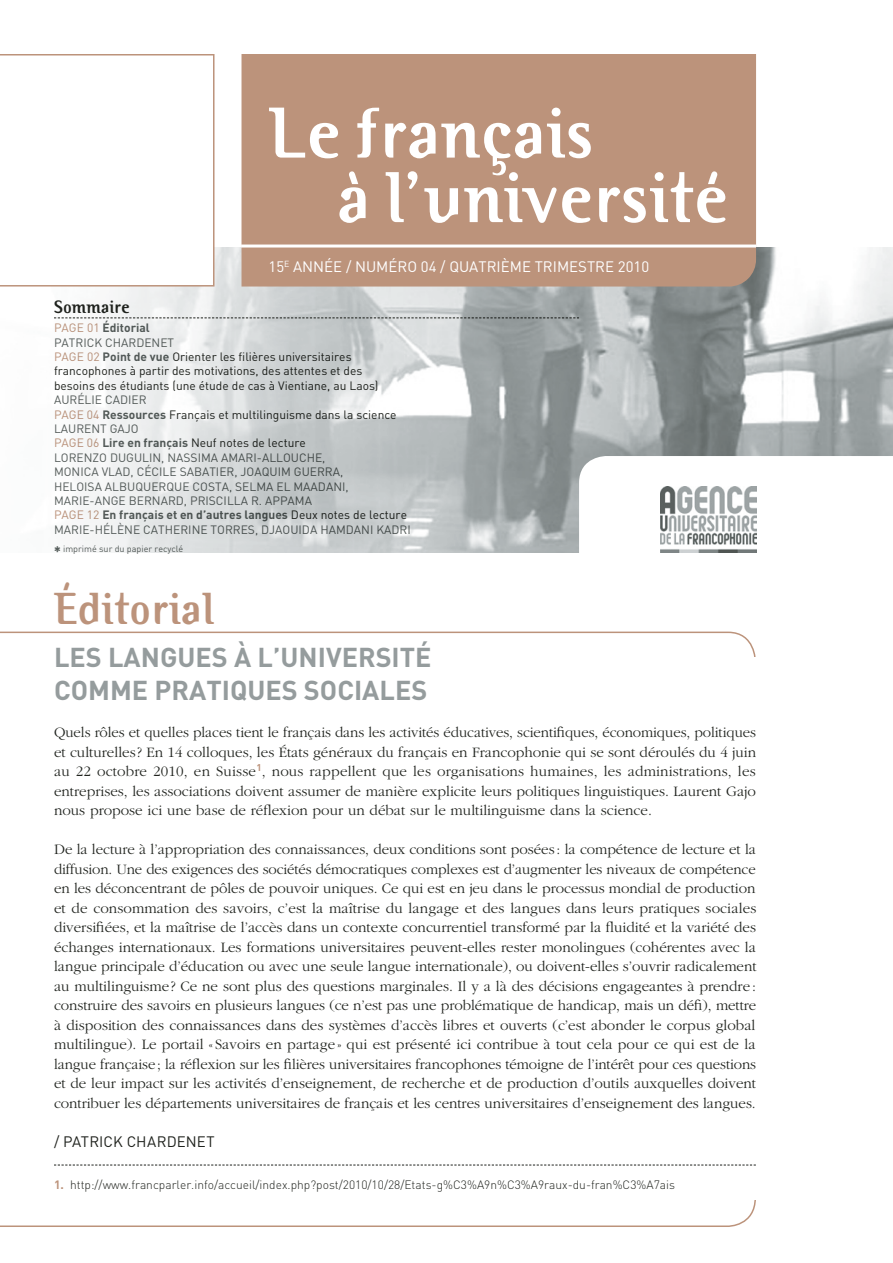
<style>
.page{position:relative;width:893px;height:1263px;background:#fff}
.page>*{position:absolute;margin:0;border:0;box-sizing:border-box;transform-origin:0 0}
.t1{font:700 72px/64.5px "Binary ITC";color:#fff}
.t2{font:700 45px "Binary ITC";color:#bc937b}
.t3{font:700 27px/32.4px "DIN";color:#959c9d}
.t4{font:700 18px "Binary ITC";color:#20231e}
.t5{font:300 15px/19.5px "Garamond";color:#20231e;text-align:justify}
.t6{font:15px "DIN";color:#fff}
.t7{font:15px "DIN";letter-spacing:.005em;color:#20231e}
.t8{font:12px/14.4px "DIN";color:#575e5c}
.t9{font:12px/14.4px "DIN";color:#20231e}
.t10{font:300 12px "DIN";color:#20231e}
.t11{font:9px "DIN";color:#575e5c}
.s1{color:#bc937b}
.s2{font-weight:700;color:#575e5c}
.s3{color:#575e5c}
.s4{font-weight:700}
.s5{color:#20231e}
.s6{font-family:"Binary ITC";font-weight:700;font-size:18px}
.s7{font-weight:700;color:#bc937b}
</style>
<div class="page">
<img style="left:54px;top:248px;width:839px;height:304px">
<div style="left:242px;top:54px;width:514px;height:233px;background:#bc937b"></div>
<div style="left:0;top:55px;width:214px;height:231px;background:#fff"></div>
<div style="left:0;top:54px;width:214px;height:233px;border:2px solid #bc937b"></div>
<hr style="left:241px;top:245px;width:515px;height:3px;background:#fff">
<svg style="left:0;top:631px;width:756px;height:596px"></svg>
<svg style="left:54px;top:317px;width:525px;height:1px"></svg>
<svg style="left:579px;top:456px;width:314px;height:97px"></svg>
<div style="left:749px;top:656px;width:15px;height:543px;background:#fff"></div>
<img style="left:661px;top:486px;width:95px;height:66px">
<svg style="left:54px;top:1165px;width:702px;height:1px"></svg>
<h1 class="t1" style="left:337px;top:100px;width:393px;text-indent:-69px">Le français<br>à l’université</h1>
<p class="t6" style="left:268px;top:257px;width:382px">15<sup>e</sup> année / numéro 04 / Quatrième trimestre 2010</p>
<p class="t4" style="left:54px;top:295px;width:78px">Sommaire</p>
<p class="t9" style="left:54px;top:320px;width:326px"><span class="s1">PAGE 01</span> <span class="s2">Éditorial<br></span><span class="s3">Patrick Chardenet<br></span><span class="s1">PAGE 02</span> <span class="s2">Point de vue</span> Orienter les filières universitaires francophones à partir des motivations, des attentes et des besoins des étudiants (une étude de cas à Vientiane, au Laos)</p>
<p class="t8" style="left:54px;top:392px;width:355px">AURÉLI E CADI ER<br><span class="s1">PAGE 04</span> <span class="s4">Ressources</span> <span class="s5">Français et multilinguisme dans la science </span>LAURENT GAJO<br><span class="s1">PAGE 06</span> <span class="s4">Lire en français</span> <span class="s5">N euf notes de lecture<br></span>LORENZO DUGULIN , NASSI MA AMARI-ALLOUCH E,<br>MONICA VLAD, CÉCI LE SABATI ER, JOAQUI M GUERRA,<br>H ELOISA ALBUQUERQUE COSTA, SELMA EL MAADANI ,<br>MARI E-AN GE BERNARD, PRISCI LLA R. APPAMA<br><span class="s1">PAGE 12</span> <span class="s4">En français et en d’autres langues</span> <span class="s5">Deux notes de lecture </span>MARI E-H ÉLÈN E CATH ERIN E TORRES, DJAOUIDA HAMDANI KADRI</p>
<p class="t11" style="left:54px;top:543px;width:131px"><span class="s6">*</span> imprimé sur du papier recyclé</p>
<h2 class="t2" style="left:54px;top:582px;width:162px">Éditorial</h2>
<h3 class="t3" style="left:54px;top:640px;width:379px">Les langues à l’université comme pratiques sociales</h3>
<p class="t5" style="left:54px;top:723px;width:704px">Quels rôles et quelles places tient le français dans les activités éducatives, scientifiques, économiques, politiques et culturelles ? En 14 colloques, les États généraux du français en Francophonie qui se sont déroulés du 4 juin au 22 octobre 2010, en Suisse<sup>1</sup>, nous rappellent que les organisations humaines, les administrations, les entreprises, les associations doivent assumer de manière explicite leurs politiques linguistiques. Laurent Gajo nous propose ici une base de réflexion pour un débat sur le multilinguisme dans la science.</p>
<p class="t5" style="left:54px;top:840px;width:704px">De la lecture à l’appropriation des connaissances, deux conditions sont posées : la compétence de lecture et la diffusion. Une des exigences des sociétés démocratiques complexes est d’augmenter les niveaux de compétence en les déconcentrant de pôles de pouvoir uniques. Ce qui est en jeu dans le processus mondial de production et de consommation des savoirs, c’est la maîtrise du langage et des langues dans leurs pratiques sociales diversifiées, et la maîtrise de l’accès dans un contexte concurrentiel transformé par la fluidité et la variété des échanges internationaux. Les formations universitaires peuvent-elles rester monolingues (cohérentes avec la langue principale d’éducation ou avec une seule langue internationale), ou doivent-elles s’ouvrir radicalement au multilinguisme ? Ce ne sont plus des questions marginales. Il y a là des décisions engageantes à prendre : construire des savoirs en plusieurs langues (ce n’est pas une problématique de handicap, mais un défi), mettre à disposition des connaissances dans des systèmes d’accès libres et ouverts (c’est abonder le corpus global multilingue). Le portail « Savoirs en partage » qui est présenté ici contribue à tout cela pour ce qui est de la langue française; la réflexion sur les filières universitaires francophones témoigne de l’intérêt pour ces questions et de leur impact sur les activités d’enseignement, de recherche et de production d’outils auxquelles doivent contribuer les départements universitaires de français et les centres universitaires d’enseignement des langues.</p>
<p class="t7" style="left:54px;top:1132px;width:162px">/ Patrick Chardenet</p>
<p class="t10" style="left:54px;top:1177px;width:622px"><span class="s7">1.</span> http://www.francparler.info/accueil/index.php?post/2010/10/28/Etats-g%C3%A9n%C3%A9raux-du-fran%C3%A7ais</p>
</div>
